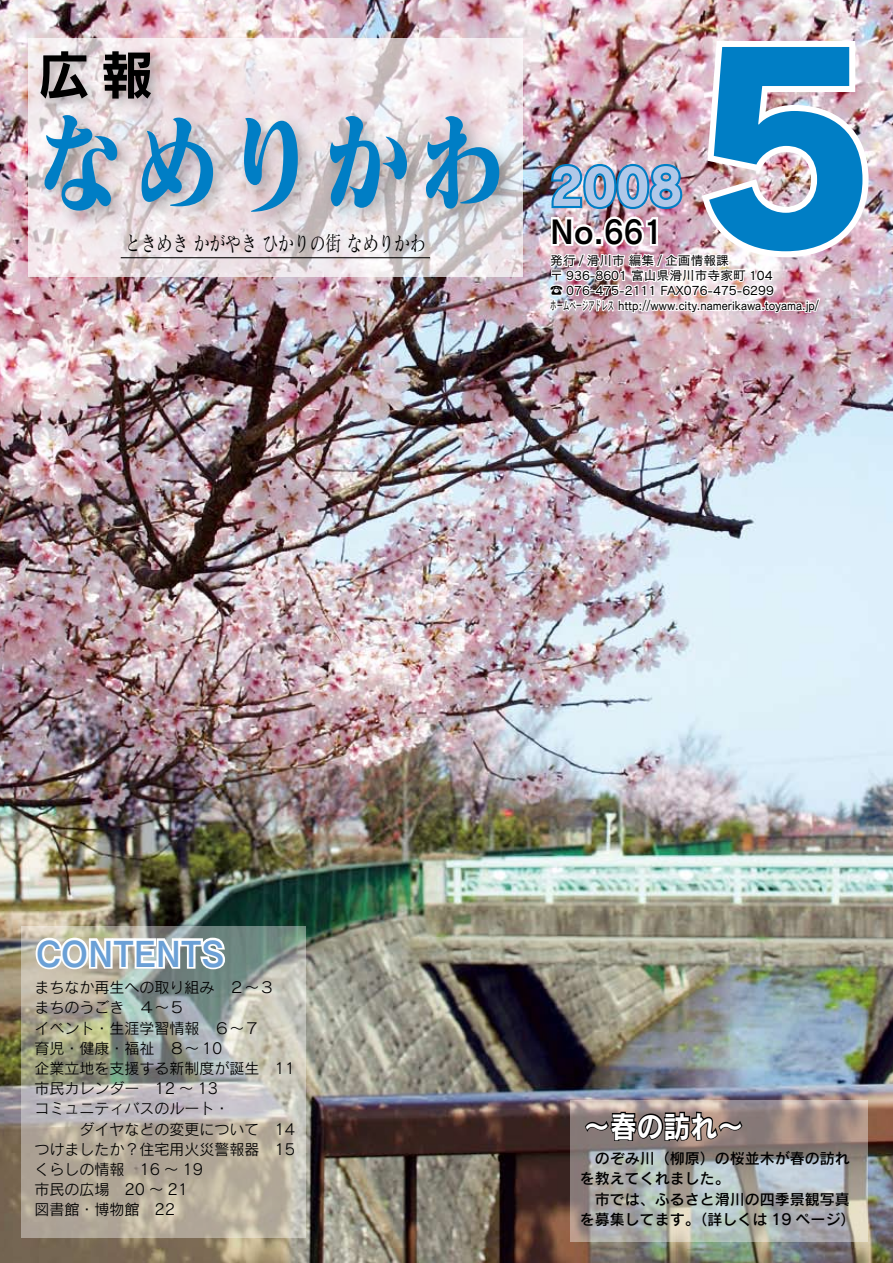
<style>
.page{position:relative;width:893px;height:1263px;background:#fff}
.page>*{position:absolute;margin:0;border:0;box-sizing:border-box;transform-origin:0 0}
.t1{font:255px "Rodin Pro EB";color:#007ec5}
.t2{font:108px "Matisse Pro EB";letter-spacing:.1em;color:#007ec5;scale:.8 1}
.t3{font:52.5px "Cezanne Pro B";color:#b1c8e8}
.t4{font:52.5px "Rodin Pro B";color:#000}
.t5{font:36px "Cezanne Pro DB";color:#6ba0d6}
.t6{font:33.75px "Cezanne Pro DB";color:#000}
.t7{font:30px "Rodin Pro B";color:#fff;scale:.89 1}
.t8{font:21px "Matisse Pro M";color:#000;scale:.75 1}
.t9{font:15px/20.2px "Rodin Pro M";color:#000}
.t10{font:15px/20.2px "Rodin Pro DB";color:#000}
.t11{font:12.75px/14.9px "Cezanne Pro M";color:#000}
</style>
<div class="page">
<img style="left:0;top:0;width:893px;height:1263px">
<svg style="left:21px;top:926px;width:285px;height:311px"></svg>
<svg style="left:33px;top:935px;width:194px;height:36px"></svg>
<svg style="left:28px;top:38px;width:495px;height:239px"></svg>
<hr style="left:121px;top:257px;width:309px;height:1px;background:#000">
<img style="left:547px;top:35px;width:327px;height:293px">
<svg style="left:570px;top:1100px;width:297px;height:142px"></svg>
<svg style="left:584px;top:1092px;width:160px;height:51px"></svg>
<div style="left:34px;top:105px;width:488px;height:129px;background:#000;opacity:.3"></div>
<div style="left:35px;top:45px;width:130px;height:68px;background:#000;opacity:.3"></div>
<svg style="left:117px;top:1207px;width:7px;height:13px"></svg>
<h3 class="t4" style="left:38px;top:40px;width:117px">広報</h3>
<h2 class="t2" style="left:38px;top:91px;width:585px">なめりかわ</h2>
<h3 class="t8" style="left:125px;top:230px;width:402px">ときめきかがやきひかりの街なめりかわ</h3>
<h3 class="t3" style="left:550px;top:153px;width:134px">2008</h3>
<h3 class="t6" style="left:550px;top:210px;width:114px">No.661</h3>
<h1 class="t1" style="left:698px;top:-27px;width:177px">5</h1>
<p class="t11" style="left:550px;top:253px;width:270px">発行 / 滑川市編集 / 企画情報課<br>〒 936-8601 富山県滑川市寺家町 104<br>☎ 076-475-2111 FAX076-475-6299<br>ホームページアドレス http://www.city.namerikawa.toyama j p. /</p>
<h3 class="t5" style="left:36px;top:930px;width:190px">CONTENTS</h3>
<p class="t9" style="left:139px;top:977px;width:76px;text-indent:-105px">まちなか再生への取り組み<br>４~５</p>
<p class="t9" style="left:34px;top:997px;width:91px">まちのうごき</p>
<p class="t9" style="left:229px;top:977px;width:46px">２~３</p>
<p class="t9" style="left:169px;top:1017px;width:54px;text-indent:-135px">イベント・生涯学習情報<br>８〜 10</p>
<p class="t9" style="left:214px;top:1017px;width:46px">６~７</p>
<p class="t9" style="left:34px;top:1037px;width:121px">育児・健康・福祉</p>
<p class="t9" style="left:154px;top:1058px;width:106px;text-indent:-120px">企業立地を支援する新制度が誕生<br>12~13</p>
<p class="t9" style="left:34px;top:1078px;width:196px">市民カレンダー<br>コミュニティバスのルート・</p>
<p class="t9" style="left:34px;top:1118px;width:226px">　　　ダイヤなどの変更について</p>
<p class="t9" style="left:139px;top:1138px;width:121px;text-indent:-105px">つけましたか？住宅用火災警報器<br>16~19</p>
<p class="t9" style="left:34px;top:1159px;width:91px">くらしの情報</p>
<p class="t9" style="left:34px;top:1179px;width:76px">市民の広場</p>
<p class="t9" style="left:124px;top:1179px;width:65px">20~21</p>
<p class="t9" style="left:34px;top:1199px;width:106px">図書館・博物館</p>
<p class="t9" style="left:154px;top:1199px;width:22px">22</p>
<p class="t9" style="left:274px;top:1058px;width:22px">11</p>
<p class="t9" style="left:274px;top:1118px;width:22px">14</p>
<p class="t9" style="left:274px;top:1138px;width:22px">15</p>
<h3 class="t7" style="left:583px;top:1106px;width:181px">～春の訪れ~</h3>
<p class="t10" style="left:580px;top:1148px;width:277px">　のぞみ川（柳原）の桜並木が春の訪れを教えてくれました。<br>　市では、ふるさと滑川の四季景観写真を募集してます。（詳しくは 19 ページ(</p>
</div>
